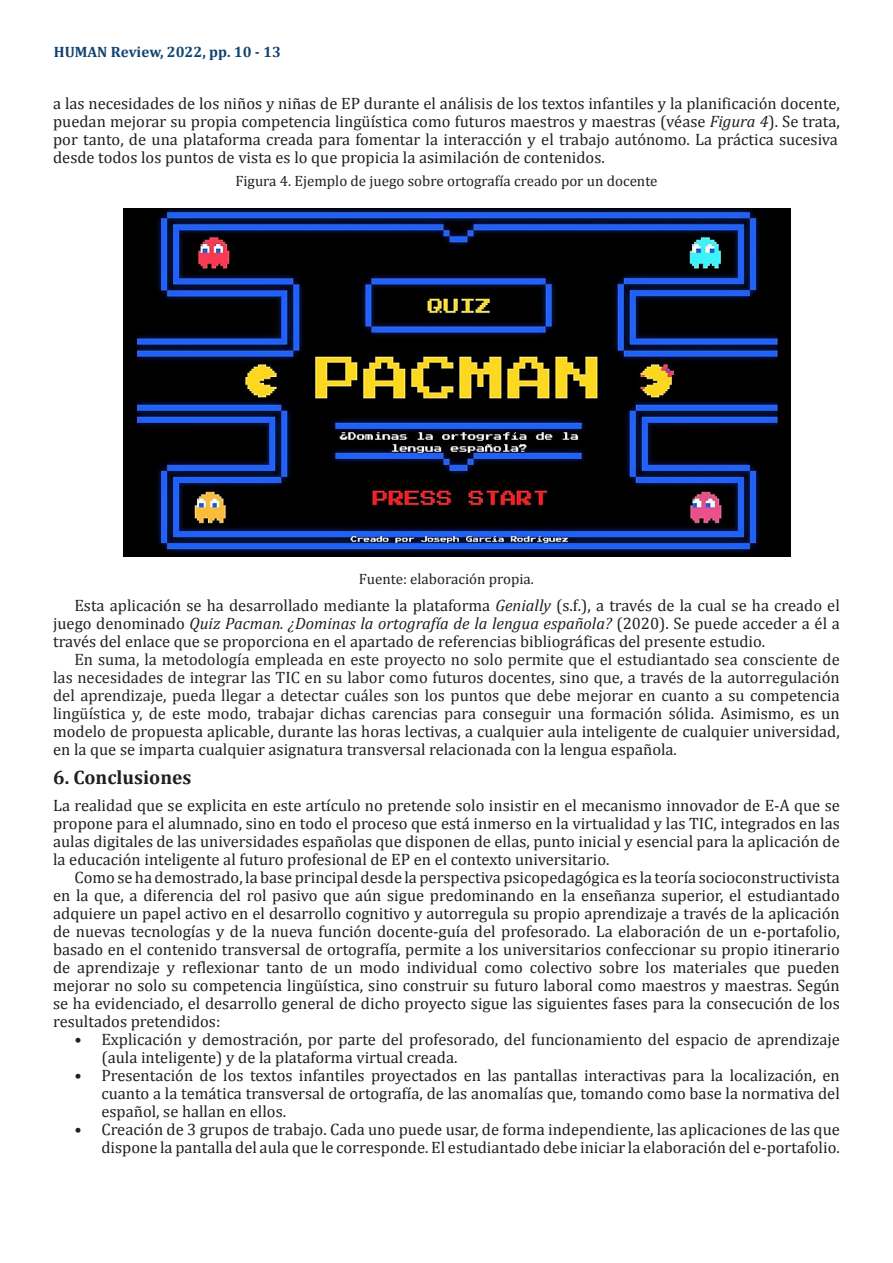
<style>
.page{position:relative;width:893px;height:1263px;background:#fff}
.page>*{position:absolute;margin:0;border:0;box-sizing:border-box;transform-origin:0 0}
.Titulo_1{font:700 19.5px "Cambria";color:#231f20}
.Parrafos-siguientes{font:16.5px/18px "Cambria";color:#231f20;text-align:justify}
.Parrafos-siguientes-2{font:16.5px/18px "Cambria";color:#252525;text-align:justify}
.Parrafo-Arranque{font:16.5px/18px "Cambria";color:#231f20;text-align:justify}
.Fuente-Tablas{font:16.5px/18px "Cambria";color:#231f20;text-align:justify}
.Fuente-Tablas-2{font:15px "Cambria";color:#231f20}
.Fuente-Tablas-3{font:700 15px "Cambria";color:#104370}
.s1{font-style:italic}
.s2{color:#231f20}
</style>
<div class="page">
<img style="left:123px;top:209px;width:668px;height:348px">
<p class="Fuente-Tablas-3" style="left:54px;top:41px;width:229px">HUMAN Review, 2022, pp. 10 - 13</p>
<p class="Fuente-Tablas" style="left:53px;top:94px;width:788px">a las necesidades de los niños y niñas de EP durante el análisis de los textos infantiles y la planificación docente, puedan mejorar su propia competencia lingüística como futuros maestros y maestras (véase <span class="s1">Figura 4</span>). Se trata, por tanto, de una plataforma creada para fomentar la interacción y el trabajo autónomo. La práctica sucesiva desde todos los puntos de vista es lo que propicia la asimilación de contenidos.</p>
<p class="Fuente-Tablas-2" style="left:235px;top:172px;width:424px">Figura 4. Ejemplo de juego sobre ortografía creado por un docente</p>
<p class="Fuente-Tablas-2" style="left:359px;top:570px;width:177px">Fuente: elaboración propia.</p>
<p class="Parrafos-siguientes" style="left:53px;top:596px;width:788px;text-indent:21px">Esta aplicación se ha desarrollado mediante la plataforma <span class="s1">Genially</span> (s.f.), a través de la cual se ha creado el juego denominado <span class="s1">Quiz Pacman. ¿Dominas la ortografía de la lengua española?</span> (2020). Se puede acceder a él a través del enlace que se proporciona en el apartado de referencias bibliográficas del presente estudio.</p>
<p class="Parrafos-siguientes-2" style="left:53px;top:650px;width:788px;text-indent:21px">En suma, la metodología empleada en este proyecto no solo permite que el estudiantado sea consciente de las necesidades de integrar las TIC en su labor como futuros docentes, sino que, a través de la autorregulación del aprendizaje, pueda llegar a detectar cuáles son los puntos que debe mejorar en cuanto a su competencia lingüística y, de este modo, trabajar dichas carencias para conseguir una formación sólida. <span class="s2">Asimismo, es un modelo de propuesta aplicable, durante las horas lectivas, a cualquier aula inteligente de cualquier universidad, en la que se imparta cualquier asignatura transversal relacionada con la lengua española.</span></p>
<p class="Titulo_1" style="left:53px;top:764px;width:140px">6. Conclusiones</p>
<p class="Parrafo-Arranque" style="left:53px;top:796px;width:788px">La realidad que se explicita en este artículo no pretende solo insistir en el mecanismo innovador de E-A que se propone para el alumnado, sino en todo el proceso que está inmerso en la virtualidad y las TIC, integrados en las aulas digitales de las universidades españolas que disponen de ellas, punto inicial y esencial para la aplicación de la educación inteligente al futuro profesional de EP en el contexto universitario.</p>
<p class="Parrafos-siguientes" style="left:53px;top:868px;width:788px;text-indent:21px">Como se ha demostrado, la base principal desde la perspectiva psicopedagógica es la teoría socioconstructivista en la que, a diferencia del rol pasivo que aún sigue predominando en la enseñanza superior, el estudiantado adquiere un papel activo en el desarrollo cognitivo y autorregula su propio aprendizaje a través de la aplicación de nuevas tecnologías y de la nueva función docente-guía del profesorado. La elaboración de un e-portafolio, basado en el contenido transversal de ortografía, permite a los universitarios confeccionar su propio itinerario de aprendizaje y reflexionar tanto de un modo individual como colectivo sobre los materiales que pueden mejorar no solo su competencia lingüística, sino construir su futuro laboral como maestros y maestras. Según se ha evidenciado, el desarrollo general de dicho proyecto sigue las siguientes fases para la consecución de los resultados pretendidos:</p>
<p class="Parrafos-siguientes" style="left:101px;top:1030px;width:740px;text-indent:-27px">• Explicación y demostración, por parte del profesorado, del funcionamiento del espacio de aprendizaje (aula inteligente) y de la plataforma virtual creada.</p>
<p class="Parrafos-siguientes" style="left:101px;top:1066px;width:740px;text-indent:-27px">• Presentación de los textos infantiles proyectados en las pantallas interactivas para la localización, en cuanto a la temática transversal de ortografía, de las anomalías que, tomando como base la normativa del español, se hallan en ellos.</p>
<p class="Parrafos-siguientes" style="left:74px;top:1120px;width:767px;text-align:right">• Creación de 3 grupos de trabajo. Cada uno puede usar, de forma independiente, las aplicaciones de las que dispone la pantalla del aula que le corresponde. El estudiantado debe iniciar la elaboración del e-portafolio.</p>
</div>
